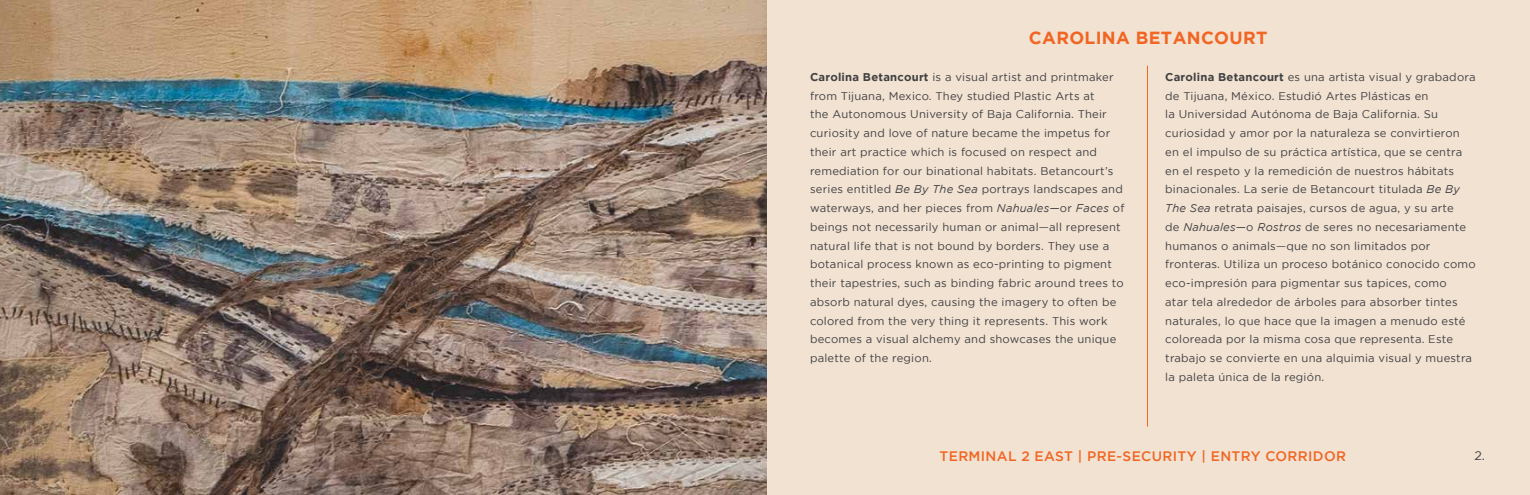
<style>
.page{position:relative;width:1530px;height:495px;background:#fff}
.page>*{position:absolute;margin:0;border:0;box-sizing:border-box;transform-origin:0 0}
.t1{font:700 17.5px "Gotham";letter-spacing:.02em;color:#f26522}
.t2{font:500 13.75px "Gotham";letter-spacing:.025em;color:#f26522}
.t3{font:12.5px "Gotham";color:#414042}
.t4{font:11.25px/18.8px "Gotham";letter-spacing:.02em;color:#414042}
.s1{font-weight:700}
.s2{font-style:italic}
</style>
<div class="page">
<div style="left:740px;top:0;width:790px;height:495px;background:#f1e2d2"></div>
<hr style="left:1147px;top:66px;width:1px;height:361px;background:#f26522">
<img style="left:0;top:0;width:767px;height:495px">
<h1 class="t1" style="left:1029px;top:28px;width:240px">CAROLINA BETANCOURT</h1>
<p class="t4" style="left:810px;top:67px;width:316px"><span class="s1">Carolina Betancourt</span> is a visual artist and printmaker from Tijuana, Mexico. They studied Plastic Arts at<br>the Autonomous University of Baja California. Their curiosity and love of nature became the impetus for their art practice which is focused on respect and remediation for our binational habitats. Betancourt’s series entitled <span class="s2">Be By The Sea</span> portrays landscapes and waterways, and her pieces from <span class="s2">Nahuales—</span>or <span class="s2">Faces</span> of beings not necessarily human or animal—all represent natural life that is not bound by borders. They use a botanical process known as eco-printing to pigment their tapestries, such as binding fabric around trees to absorb natural dyes, causing the imagery to often be colored from the very thing it represents. This work becomes a visual alchemy and showcases the unique palette of the region.</p>
<p class="t4" style="left:1165px;top:67px;width:312px"><span class="s1">Carolina Betancourt</span> es una artista visual y grabadora de Tijuana, México. Estudió Artes Plásticas en<br>la Universidad Autónoma de Baja California. Su curiosidad y amor por la naturaleza se convirtieron en el impulso de su práctica artística, que se centra en el respeto y la remedición de nuestros hábitats binacionales. La serie de Betancourt titulada <span class="s2">Be By The Sea</span> retrata paisajes, cursos de agua, y su arte<br>de <span class="s2">Nahuales—</span>o <span class="s2">Rostros</span> de seres no necesariamente humanos o animals—que no son limitados por fronteras. Utiliza un proceso botánico conocido como eco-impresión para pigmentar sus tapices, como<br>atar tela alrededor de árboles para absorber tintes naturales, lo que hace que la imagen a menudo esté coloreada por la misma cosa que representa. Este trabajo se convierte en una alquimia visual y muestra la paleta única de la región.</p>
<p class="t2" style="left:940px;top:448px;width:408px">TERMINAL 2 EAST | PRE-SECURITY | ENTRY CORRIDOR</p>
<p class="t3" style="left:1474px;top:449px;width:12px">2.</p>
</div>
